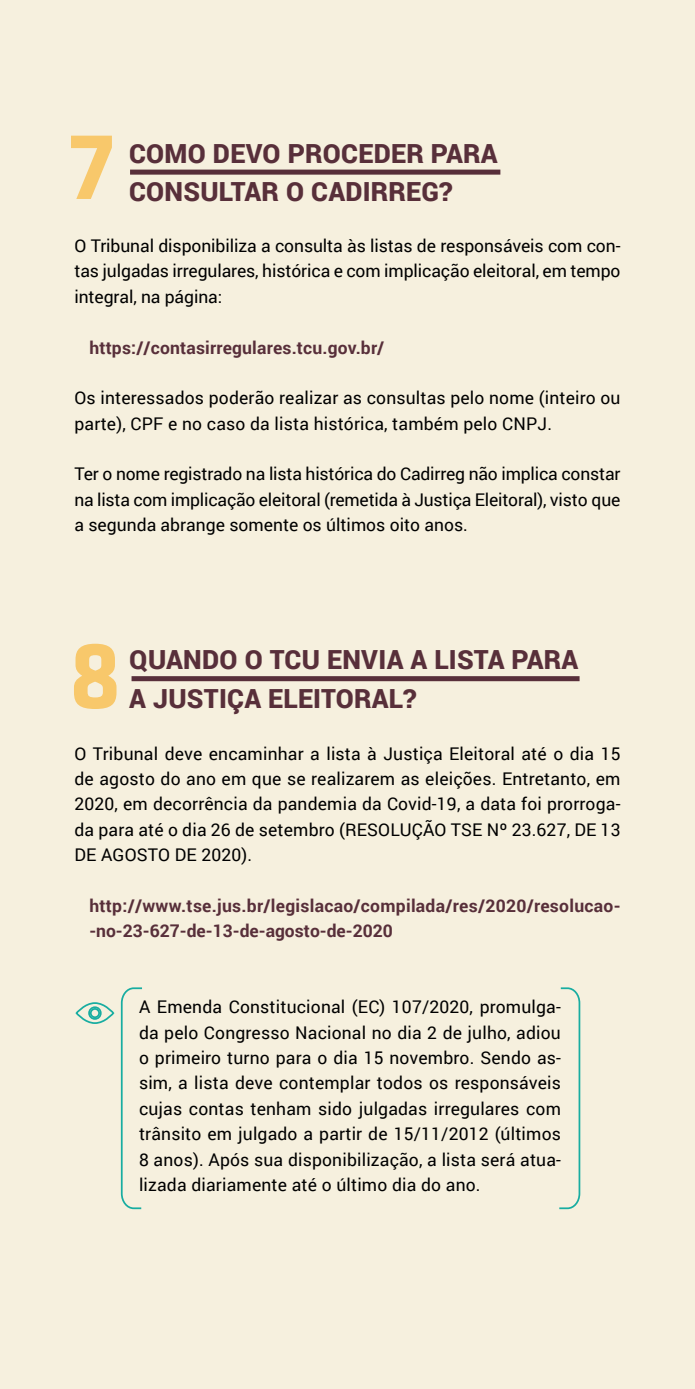
<style>
.page{position:relative;width:695px;height:1389px;background:#fff}
.page>*{position:absolute;margin:0;border:0;box-sizing:border-box;transform-origin:0 0}
.numero_frente_titulo{font:700 98px "Klavika";color:#f8c86b}
.Titulos{font:900 26.43px/38.5px "Roboto";letter-spacing:.01em;color:#582f3a}
.Destaque{font:17.5px/25.4px "Roboto";letter-spacing:.01em;color:#000;text-align:justify}
.Paragrafo{font:17.5px/25.4px "Roboto";letter-spacing:.01em;color:#000}
.destaque_url{font:700 17.5px/25.4px "Roboto";letter-spacing:.01em;color:#582f3a}
</style>
<div class="page">
<div style="left:0;top:0;width:694px;height:1389px;background:#f6f0de"></div>
<svg style="left:559px;top:987px;width:22px;height:223px"></svg>
<svg style="left:75px;top:987px;width:67px;height:223px"></svg>
<div style="left:130px;top:170px;width:370px;height:5px;background:#582f3a"></div>
<div style="left:131px;top:676px;width:448px;height:5px;background:#582f3a"></div>
<p class="numero_frente_titulo" style="left:69px;top:113px;width:46px">7</p>
<p class="Titulos" style="left:129px;top:133px;width:370px">COMO DEVO PROCEDER PARA<br>CONSULTAR O CADIRREG?</p>
<p class="Destaque" style="left:74px;top:232px;width:547px">O Tribunal disponibiliza a consulta às listas de responsáveis com con&shy;tas julgadas irregulares, histórica e com implicação eleitoral, em tempo integral, na página:</p>
<p class="destaque_url" style="left:89px;top:334px;width:296px">https://contasirregulares.tcu.gov.br/</p>
<p class="Paragrafo" style="left:74px;top:385px;width:547px">Os interessados poderão realizar as consultas pelo nome (inteiro ou parte), CPF e no caso da lista histórica, também pelo CNPJ.</p>
<p class="Paragrafo" style="left:74px;top:461px;width:547px;text-align:justify">Ter o nome registrado na lista histórica do Cadirreg não implica constar na lista com implicação eleitoral (remetida à Justiça Eleitoral), visto que a segunda abrange somente os últimos oito anos.</p>
<p class="numero_frente_titulo" style="left:69px;top:622px;width:54px">8</p>
<p class="Titulos" style="left:129px;top:639px;width:450px">QUANDO O TCU ENVIA A LISTA PARA<br>A JUSTIÇA ELEITORAL?</p>
<p class="Destaque" style="left:74px;top:740px;width:547px">O Tribunal deve encaminhar a lista à Justiça Eleitoral até o dia 15 de agosto do ano em que se realizarem as eleições. Entretanto, em 2020, em decorrência da pandemia da Covid-19, a data foi prorroga&shy;da para até o dia 26 de setembro (RESOLUÇÃO TSE Nº 23.627, DE 13<br>DE AGOSTO DE 2020).</p>
<p class="destaque_url" style="left:89px;top:892px;width:532px">http://www.tse.jus.br/legislacao/compilada/res/2020/resolucao--no-23-627-de-13-de-agosto-de-2020</p>
<p class="Destaque" style="left:139px;top:994px;width:423px">A Emenda Constitucional (EC) 107/2020, promulga&shy;da pelo Congresso Nacional no dia 2 de julho, adiou o primeiro turno para o dia 15 novembro. Sendo as&shy;sim, a lista deve contemplar todos os responsáveis cujas contas tenham sido julgadas irregulares com trânsito em julgado a partir de 15/11/2012 (últimos 8 anos). Após sua disponibilização, a lista será atua&shy;lizada diariamente até o último dia do ano.</p>
</div>
